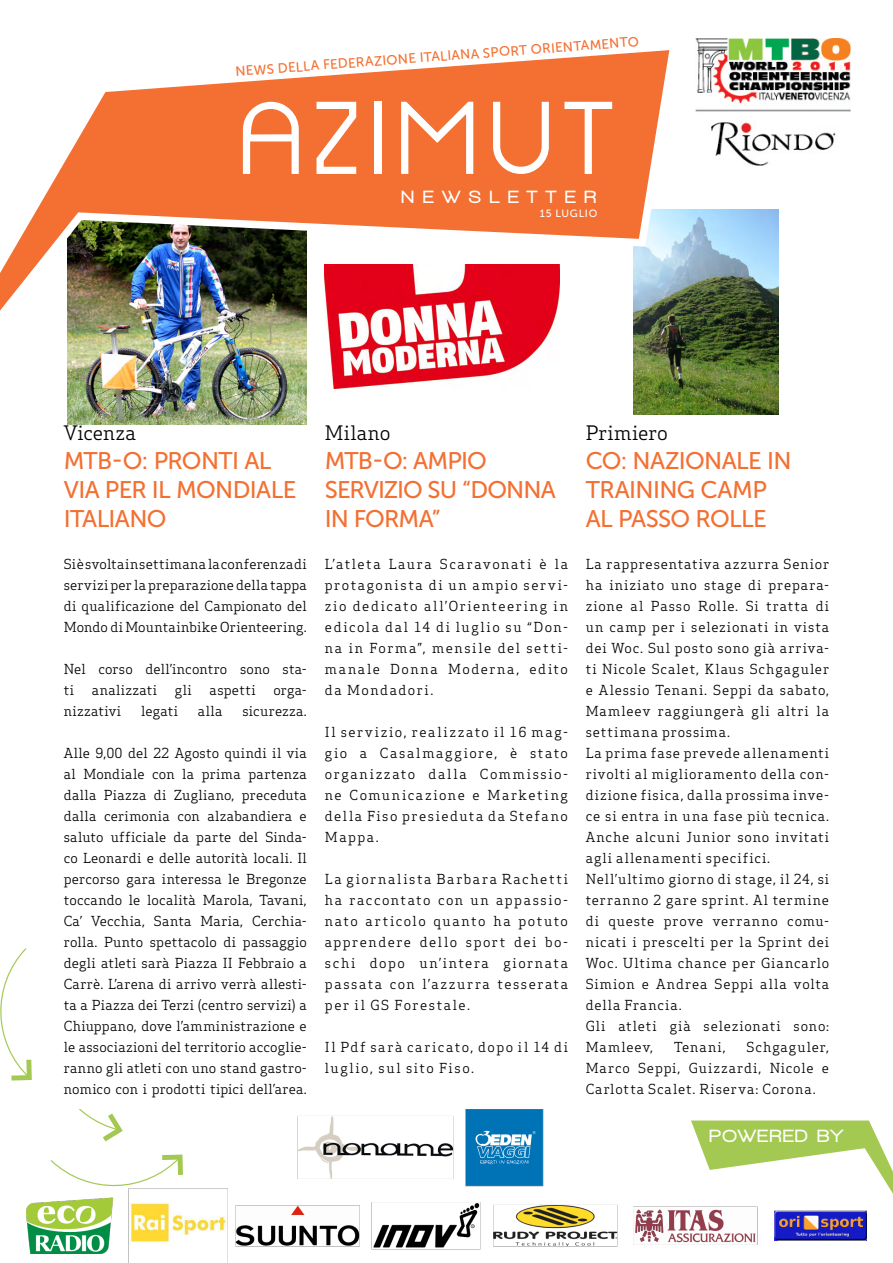
<style>
.page{position:relative;width:893px;height:1263px;background:#fff}
.page>*{position:absolute;margin:0;border:0;box-sizing:border-box;transform-origin:0 0}
.t1{font:24px/28.8px "Museo Sans 500";letter-spacing:-.03em;color:#f37032}
.t2{font:19.5px "Apex Serif";letter-spacing:.005em;color:#000}
.t3{font:900 18.15px "Walkway";letter-spacing:.5em;color:#fff}
.t4{font:900 18.15px "Walkway";letter-spacing:.1em;color:#fff}
.t5{font:13.5px/21px "Apex Serif";letter-spacing:.06em;color:#000;text-align:justify}
.t6{font:13.5px/21px "Apex Serif";letter-spacing:.11em;color:#000}
.t7{font:13.5px "Museo Sans 500";color:#f37032}
.t8{font:13.5px/21px "Apex Serif";letter-spacing:.005em;color:#000}
.t9{font:13.5px "Apex Serif";letter-spacing:.02em;color:#000}
.t10{font:13.5px "Apex Serif";letter-spacing:.025em;color:#000}
.t11{font:13.5px "Apex Serif";letter-spacing:.015em;color:#000}
.t12{font:10.5px "Museo Sans 500";color:#fff}
</style>
<div class="page">
<svg style="left:0;top:948px;width:32px;height:133px"></svg>
<img style="left:68px;top:408px;width:238px;height:17px">
<img style="left:634px;top:210px;width:144px;height:205px">
<svg style="left:866px;top:1120px;width:27px;height:74px"></svg>
<img style="left:0;top:50px;width:682px;height:358px">
<svg style="left:243px;top:102px;width:56px;height:72px"></svg>
<svg style="left:317px;top:102px;width:39px;height:72px"></svg>
<div style="left:374px;top:102px;width:7px;height:72px;background:#fff"></div>
<svg style="left:401px;top:102px;width:72px;height:72px"></svg>
<svg style="left:493px;top:102px;width:56px;height:72px"></svg>
<svg style="left:564px;top:102px;width:48px;height:72px"></svg>
<img style="left:27px;top:1109px;width:839px;height:154px">
<img style="left:696px;top:39px;width:155px;height:127px">
<p class="t7" style="left:235px;top:63px;width:406px;rotate:-4deg">NEWS DELLA FEDERAZIONE ITALIANA SPORT ORIENTAMENTO</p>
<h3 class="t3" style="left:402px;top:187px;width:196px">NEWSLETTER</h3>
<p class="t12" style="left:540px;top:208px;width:24px">15 LUGLIO</p>
<h2 class="t2" style="left:64px;top:421px;width:74px">Vicenza</h2>
<h1 class="t1" style="left:64px;top:446px;width:234px">MTB-O: PRONTI AL<br>VIA PER IL MONDIALE<br>ITALIANO</h1>
<p class="t5" style="left:64px;top:553px;width:245px">Si è svolta in settimana la conferenza di servizi per la preparazione della tappa di qualificazione del Campionato del Mondo di Mountainbike Orienteering.</p>
<p class="t8" style="left:64px;top:658px;width:245px">Nel corso dell’incontro sono sta&shy;ti</p>
<p class="t10" style="left:92px;top:681px;width:67px">analizzati</p>
<p class="t5" style="left:175px;top:679px;width:18px">gli</p>
<p class="t9" style="left:210px;top:681px;width:47px">aspetti</p>
<p class="t5" style="left:273px;top:679px;width:35px">orga-</p>
<p class="t9" style="left:64px;top:702px;width:59px">nizzativi</p>
<p class="t5" style="left:141px;top:700px;width:38px">legati</p>
<p class="t5" style="left:198px;top:700px;width:26px">alla</p>
<p class="t11" style="left:242px;top:702px;width:66px">sicurezza.</p>
<p class="t5" style="left:64px;top:742px;width:245px">Alle 9,00 del 22 Agosto quindi il via al Mondiale con la prima partenza dalla Piazza di Zugliano, preceduta dalla cerimonia con alzabandiera e saluto ufficiale da parte del Sinda&shy;co Leonardi e delle autorità locali. Il percorso gara interessa le Bregonze toccando le località Marola, Tavani, Ca’ Vecchia, Santa Maria, Cerchia&shy;rolla. Punto spettacolo di passaggio degli atleti sarà Piazza II Febbraio a Carrè. L’arena di arrivo verrà allesti&shy;ta a Piazza dei Terzi (centro servizi) a Chiuppano, dove l’amministrazione e le associazioni del territorio accoglie&shy;ranno gli atleti con uno stand gastro&shy;nomico con i prodotti tipici dell’area.</p>
<h2 class="t2" style="left:325px;top:421px;width:67px">Milano</h2>
<h1 class="t1" style="left:325px;top:446px;width:163px">MTB-O: AMPIO<br>SERVIZIO</h1>
<h1 class="t1" style="left:325px;top:475px;width:232px;text-indent:103px">SU “DONNA<br>IN FORMA”</h1>
<p class="t5" style="left:325px;top:553px;width:245px">L’atleta Laura Scaravonati è la protagonista di un ampio servi&shy;zio dedicato all’Orienteering in edicola dal 14 di luglio su “Don&shy;na in Forma”, mensile del setti&shy;manale Donna Moderna, edito da Mondadori.</p>
<p class="t5" style="left:325px;top:721px;width:245px">Il servizio, realizzato il 16 mag&shy;gio a Casalmaggiore, è stato organizzato dalla Commissio&shy;ne Comunicazione e Marketing della Fiso presieduta da Stefano Mappa.</p>
<p class="t5" style="left:325px;top:868px;width:245px">La giornalista Barbara Rachetti ha raccontato con un appassio&shy;nato articolo quanto ha potuto apprendere dello sport dei bo&shy;schi dopo un’intera giornata passata con l’azzurra tesserata per il GS Forestale.</p>
<p class="t6" style="left:325px;top:1036px;width:245px">Il Pdf sarà caricato, dopo il 14 di luglio, sul sito Fiso.</p>
<h2 class="t2" style="left:586px;top:421px;width:84px">Primiero</h2>
<h1 class="t1" style="left:586px;top:446px;width:207px">CO: NAZIONALE IN<br>TRAINING CAMP<br>AL PASSO ROLLE</h1>
<p class="t5" style="left:586px;top:553px;width:245px;text-align:left">La rappresentativa azzurra Senior ha iniziato uno stage di prepara&shy;zione al Passo Rolle. Si tratta di un camp per i selezionati in vista dei Woc. Sul posto sono già arriva&shy;ti Nicole Scalet, Klaus Schgaguler e Alessio Tenani. Seppi da sabato,<br>Mamleev raggiungerà gli altri la settimana prossima.<br>La prima fase prevede allenamenti rivolti al miglioramento della con&shy;dizione fisica, dalla prossima inve&shy;ce si entra in una fase più tecnica.<br>Anche alcuni Junior sono invitati agli allenamenti specifici.<br>Nell’ultimo giorno di stage, il 24, si terranno 2 gare sprint. Al termine di queste prove verranno comu&shy;nicati i prescelti per la Sprint dei<br>Woc. Ultima chance per Giancarlo<br>Simion e Andrea Seppi alla volta della Francia.<br>Gli atleti già selezionati sono:<br>Mamleev,</p>
<p class="t5" style="left:586px;top:1036px;width:245px;text-indent:161px">Schgaguler, Marco Seppi, Guizzardi, Nicole e Carlotta Scalet. Riserva: Corona.</p>
<p class="t5" style="left:674px;top:1036px;width:53px">Tenani,</p>
<h3 class="t4" style="left:710px;top:1126px;width:134px">POWERED BY</h3>
</div>
